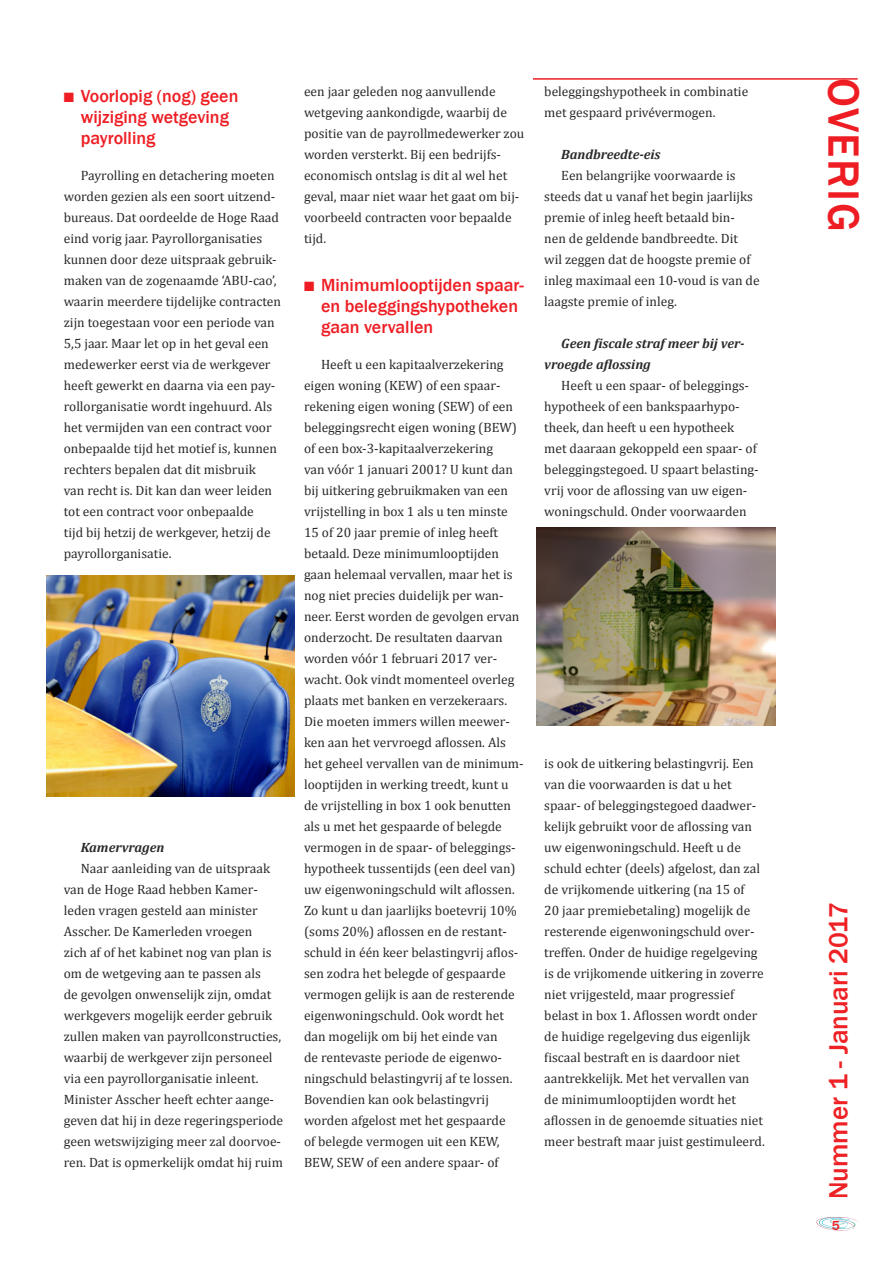
<style>
.page{position:relative;width:893px;height:1263px;background:#fff}
.page>*{position:absolute;margin:0;border:0;box-sizing:border-box;transform-origin:0 0}
.Sidebar{font:500 45px "Franklin Gothic";letter-spacing:.03em;color:#ee1d23}
.t1{font:500 27px "Franklin Gothic";color:#ee2124}
.t2{font:500 18px/21px "Franklin Gothic";color:#ee1d23}
.Standaard_tekst{font:13.5px/21px "Cambria";color:#2b292a}
.Standaard_tussenkop{font:italic 700 13.5px/21px "Cambria";color:#2b292a}
.t3{font:500 13.5px "Franklin Gothic";color:#ee1d23}
</style>
<div class="page">
<svg style="left:816px;top:1217px;width:43px;height:13px"></svg>
<hr style="left:533px;top:78px;width:325px;height:2px;background:#ee1d23">
<img style="left:47px;top:576px;width:247px;height:220px">
<img style="left:536px;top:528px;width:239px;height:198px">
<p class="t2" style="left:81px;top:86px;width:159px;text-indent:-17px">■ Voorlopig (nog) geen wijziging wetgeving payrolling</p>
<p class="Standaard_tekst" style="left:64px;top:165px;width:219px;text-indent:17px">Payrolling en detachering moeten worden gezien als een soort uitzend&shy;bureaus. Dat oordeelde de Hoge Raad eind vorig jaar. Payrollorganisaties kunnen door deze uitspraak gebruik&shy;maken van de zogenaamde ‘ABU-cao’, waarin meerdere tijdelijke contracten zijn toegestaan voor een periode van 5,5 jaar. Maar let op in het geval een medewerker eerst via de werkgever heeft gewerkt en daarna via een pay&shy;rollorganisatie wordt ingehuurd. Als het vermijden van een contract voor onbepaalde tijd het motief is, kunnen rechters bepalen dat dit misbruik<br>van recht is. Dit kan dan weer leiden tot een contract voor onbepaalde<br>tijd bij hetzij de werkgever, hetzij de payrollorganisatie.</p>
<p class="Standaard_tussenkop" style="left:81px;top:837px;width:85px">Kamervragen</p>
<p class="Standaard_tekst" style="left:64px;top:858px;width:221px;text-indent:17px">Naar aanleiding van de uitspraak van de Hoge Raad hebben Kamer&shy;leden vragen gesteld aan minister Asscher. De Kamerleden vroegen<br>zich af of het kabinet nog van plan is om de wetgeving aan te passen als<br>de gevolgen onwenselijk zijn, omdat werkgevers mogelijk eerder gebruik zullen maken van payrollconstructies, waarbij de werkgever zijn personeel via een payrollorganisatie inleent.<br>Minister Asscher heeft echter aange&shy;geven dat hij in deze regeringsperiode geen wetswijziging meer zal doorvoe&shy;ren. Dat is opmerkelijk omdat hij ruim</p>
<p class="Standaard_tekst" style="left:304px;top:81px;width:222px">een jaar geleden nog aanvullende wetgeving aankondigde, waarbij de positie van de payrollmedewerker zou worden versterkt. Bij een bedrijfs&shy;economisch ontslag is dit al wel het geval, maar niet waar het gaat om bij&shy;voorbeeld contracten voor bepaalde tijd.</p>
<p class="t2" style="left:321px;top:275px;width:204px;text-indent:-17px">■ Minimumlooptijden spaar&shy;en beleggingshypotheken gaan vervallen</p>
<p class="Standaard_tekst" style="left:304px;top:354px;width:221px;text-indent:17px">Heeft u een kapitaalverzekering eigen woning (KEW) of een spaar&shy;rekening eigen woning (SEW) of een beleggingsrecht eigen woning (BEW) of een box-3-kapitaalverzekering<br>van vóór 1 januari 2001? U kunt dan bij uitkering gebruikmaken van een vrijstelling in box 1 als u ten minste 15 of 20 jaar premie of inleg heeft betaald. Deze minimumlooptijden gaan helemaal vervallen, maar het is nog niet precies duidelijk per wan&shy;neer. Eerst worden de gevolgen ervan onderzocht. De resultaten daarvan worden vóór 1 februari 2017 ver&shy;wacht. Ook vindt momenteel overleg plaats met banken en verzekeraars.<br>Die moeten immers willen meewer&shy;ken aan het vervroegd aflossen. Als het geheel vervallen van de minimum&shy;looptijden in werking treedt, kunt u de vrijstelling in box 1 ook benutten als u met het gespaarde of belegde vermogen in de spaar- of beleggings&shy;hypotheek tussentijds (een deel van) uw eigenwoningschuld wilt aflossen.<br>Zo kunt u dan jaarlijks boetevrij 10% (soms 20%) aflossen en de restant&shy;schuld in één keer belastingvrij aflos&shy;sen zodra het belegde of gespaarde vermogen gelijk is aan de resterende eigenwoningschuld. Ook wordt het dan mogelijk om bij het einde van<br>de rentevaste periode de eigenwo&shy;ningschuld belastingvrij af te lossen.<br>Bovendien kan ook belastingvrij worden afgelost met het gespaarde<br>of belegde vermogen uit een KEW, BEW, SEW of een andere spaar- of</p>
<p class="Standaard_tekst" style="left:544px;top:81px;width:205px">beleggingshypotheek in combinatie met gespaard privévermogen.</p>
<p class="Standaard_tussenkop" style="left:561px;top:144px;width:101px">Bandbreedte-eis</p>
<p class="Standaard_tekst" style="left:544px;top:165px;width:217px;text-indent:17px">Een belangrijke voorwaarde is steeds dat u vanaf het begin jaarlijks premie of inleg heeft betaald bin&shy;nen de geldende bandbreedte. Dit<br>wil zeggen dat de hoogste premie of inleg maximaal een 10-voud is van de laagste premie of inleg.</p>
<p class="Standaard_tussenkop" style="left:544px;top:333px;width:202px;text-indent:17px">Geen fiscale straf meer bij ver&shy;vroegde aflossing</p>
<p class="Standaard_tekst" style="left:544px;top:375px;width:216px;text-indent:17px">Heeft u een spaar- of beleggings&shy;hypotheek of een bankspaarhypo&shy;theek, dan heeft u een hypotheek met daaraan gekoppeld een spaar- of beleggingstegoed. U spaart belasting&shy;vrij voor de aflossing van uw eigen&shy;woningschuld. Onder voorwaarden</p>
<p class="Standaard_tekst" style="left:544px;top:753px;width:222px">is ook de uitkering belastingvrij. Een van die voorwaarden is dat u het spaar- of beleggingstegoed daadwer&shy;kelijk gebruikt voor de aflossing van uw eigenwoningschuld. Heeft u de schuld echter (deels) afgelost, dan zal de vrijkomende uitkering (na 15 of<br>20 jaar premiebetaling) mogelijk de resterende eigenwoningschuld over&shy;treffen. Onder de huidige regelgeving is de vrijkomende uitkering in zoverre niet vrijgesteld, maar progressief belast in box 1. Aflossen wordt onder de huidige regelgeving dus eigenlijk fiscaal bestraft en is daardoor niet aantrekkelijk. Met het vervallen van de minimumlooptijden wordt het aflossen in de genoemde situaties niet meer bestraft maar juist gestimuleerd.</p>
<p class="Sidebar" style="left:871px;top:78px;width:155px;rotate:90deg">OVERIG</p>
<p class="t1" style="left:822px;top:1199px;width:298px;rotate:-90deg">Nummer 1 - Januari 2017</p>
<p class="t3" style="left:832px;top:1217px;width:9px">5</p>
</div>
